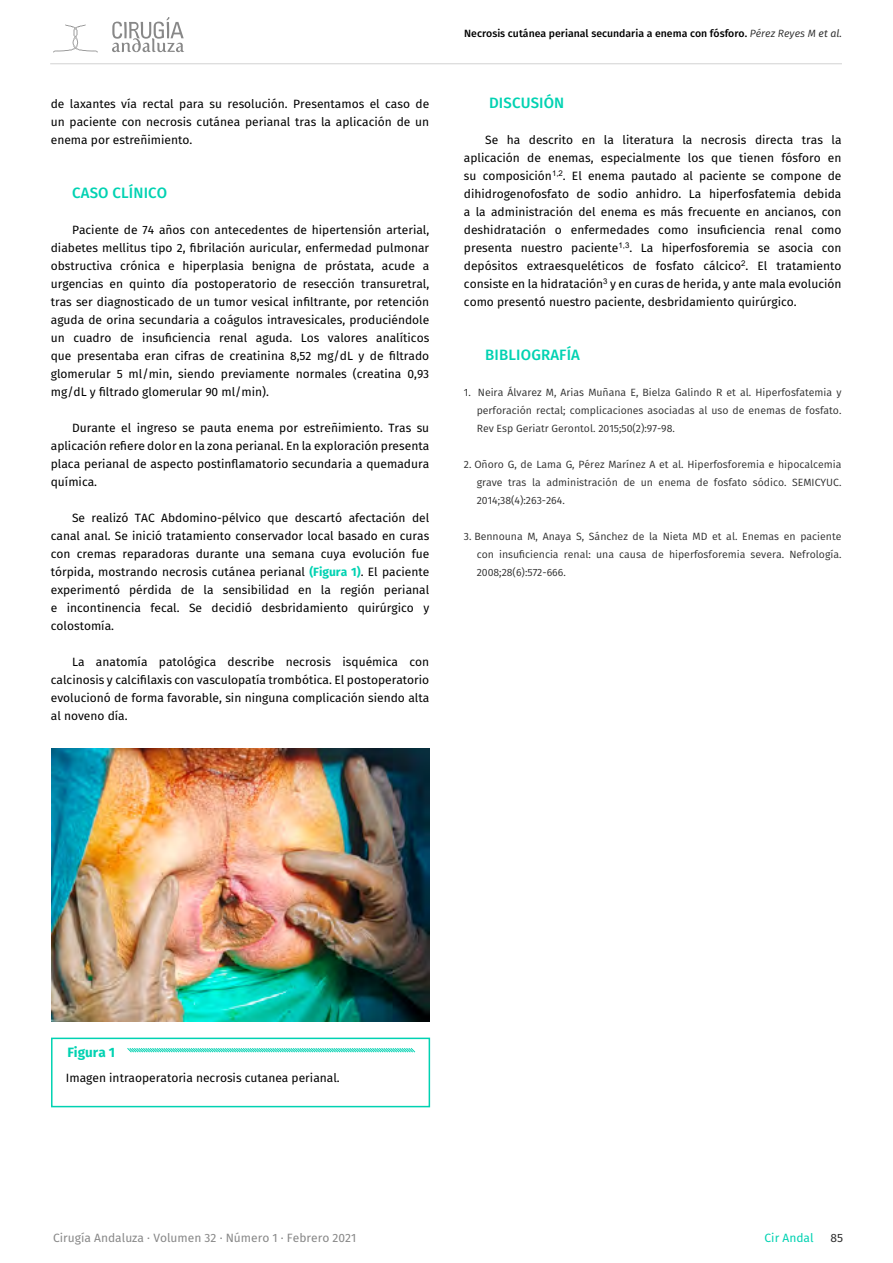
<style>
.page{position:relative;width:893px;height:1263px;background:#fff}
.page>*{position:absolute;margin:0;border:0;box-sizing:border-box;transform-origin:0 0}
.t1{font:500 15px "Fira Sans";letter-spacing:.01em;color:#00d2b2}
.t2{font:700 13.5px "Fira Sans";color:#00d2b2}
.t3{font:12px/18px "Fira Sans";color:#000;text-align:justify}
.t4{font:12px "Fira Sans";color:#888}
.t5{font:12px "Fira Sans";color:#00d2b2}
.t6{font:12px "Fira Sans";color:#2f2f2f}
.t7{font:10.5px/18px "Fira Sans";color:#2f2f2f;text-align:justify}
.t8{font:500 10.5px "Fira Sans";color:#000}
.s1{font-weight:700;color:#00d2b2}
.s2{font-weight:400;font-style:italic;color:#2f2f2f}
</style>
<div class="page">
<svg style="left:53px;top:24px;width:45px;height:29px"></svg>
<svg style="left:112px;top:17px;width:72px;height:35px"></svg>
<hr style="left:50px;top:64px;width:792px;height:1px;background:#d2d2d2">
<div style="left:51px;top:1037px;width:379px;height:70px;border:2px solid #00d2b2"></div>
<svg style="left:127px;top:1048px;width:289px;height:5px"></svg>
<img style="left:51px;top:748px;width:379px;height:273px">
<p class="t3" style="left:51px;top:94px;width:380px">de laxantes vía rectal para su resolución. Presentamos el caso de un paciente con necrosis cutánea perianal tras la aplicación de un enema por estreñimiento.</p>
<p class="t1" style="left:72px;top:181px;width:97px">CASO CLÍNICO</p>
<p class="t3" style="left:51px;top:220px;width:380px;text-indent:21px">Paciente de 74 años con antecedentes de hipertensión arterial, diabetes mellitus tipo 2, fibrilación auricular, enfermedad pulmonar obstructiva crónica e hiperplasia benigna de próstata, acude a urgencias en quinto día postoperatorio de resección transuretral, tras ser diagnosticado de un tumor vesical infiltrante, por retención aguda de orina secundaria a coágulos intravesicales, produciéndole un cuadro de insuficiencia renal aguda. Los valores analíticos que presentaba eran cifras de creatinina 8,52 mg/dL y de filtrado glomerular 5 ml/min, siendo previamente normales (creatina 0,93 mg/dL y filtrado glomerular 90 ml/min).</p>
<p class="t3" style="left:51px;top:418px;width:380px;text-indent:21px">Durante el ingreso se pauta enema por estreñimiento. Tras su aplicación refiere dolor en la zona perianal. En la exploración presenta placa perianal de aspecto postinflamatorio secundaria a quemadura química.</p>
<p class="t3" style="left:51px;top:508px;width:380px;text-indent:21px">Se realizó TAC Abdomino-pélvico que descartó afectación del canal anal. Se inició tratamiento conservador local basado en curas con cremas reparadoras durante una semana cuya evolución fue tórpida, mostrando necrosis cutánea perianal <span class="s1">(Figura 1)</span>. El paciente experimentó pérdida de la sensibilidad en la región perianal e incontinencia fecal. Se decidió desbridamiento quirúrgico y colostomía.</p>
<p class="t3" style="left:51px;top:652px;width:380px;text-indent:21px">La anatomía patológica describe necrosis isquémica con calcinosis y calcifilaxis con vasculopatía trombótica. El postoperatorio evolucionó de forma favorable, sin ninguna complicación siendo alta al noveno día.</p>
<p class="t8" style="left:464px;top:25px;width:379px">Necrosis cutánea perianal secundaria a enema con fósforo. <span class="s2">Pérez Reyes M</span> <span class="s2">et al.</span></p>
<p class="t1" style="left:489px;top:91px;width:77px">DISCUSIÓN</p>
<p class="t3" style="left:464px;top:130px;width:379px;text-indent:21px">Se ha descrito en la literatura la necrosis directa tras la aplicación de enemas, especialmente los que tienen fósforo en su composición<sup>1,2</sup>. El enema pautado al paciente se compone de dihidrogenofosfato de sodio anhidro. La hiperfosfatemia debida a la administración del enema es más frecuente en ancianos, con deshidratación o enfermedades como insuficiencia renal como presenta nuestro paciente<sup>1,3</sup>. La hiperfosforemia se asocia con depósitos extraesqueléticos de fosfato cálcico<sup>2</sup>. El tratamiento consiste en la hidratación<sup>3</sup> y en curas de herida, y ante mala evolución como presentó nuestro paciente, desbridamiento quirúrgico.</p>
<p class="t1" style="left:485px;top:343px;width:96px">BIBLIOGRAFÍA</p>
<p class="t7" style="left:477px;top:383px;width:366px;text-indent:-13px">1. Neira Álvarez M, Arias Muñana E, Bielza Galindo R et al. Hiperfosfatemia y perforación rectal; complicaciones asociadas al uso de enemas de fosfato.<br>Rev Esp Geriatr Gerontol. 2015;50(2):97-98.</p>
<p class="t7" style="left:477px;top:455px;width:366px;text-indent:-13px">2. Oñoro G, de Lama G, Pérez Marínez A et al. Hiperfosforemia e hipocalcemia grave tras la administración de un enema de fosfato sódico. SEMICYUC.<br>2014;38(4):263-264.</p>
<p class="t7" style="left:477px;top:527px;width:366px;text-indent:-13px">3. Bennouna M, Anaya S, Sánchez de la Nieta MD et al. Enemas en paciente con insuficiencia renal: una causa de hiperfosforemia severa. Nefrología.<br>2008;28(6):572-666.</p>
<p class="t2" style="left:67px;top:1041px;width:49px">Figura 1</p>
<p class="t3" style="left:66px;top:1068px;width:275px">Imagen intraoperatoria necrosis cutanea perianal.</p>
<p class="t4" style="left:53px;top:1229px;width:305px">Cirugía Andaluza · Volumen 32 · Número 1 · Febrero 2021</p>
<p class="t5" style="left:765px;top:1229px;width:51px">Cir Andal</p>
<p class="t6" style="left:831px;top:1229px;width:14px">85</p>
</div>
